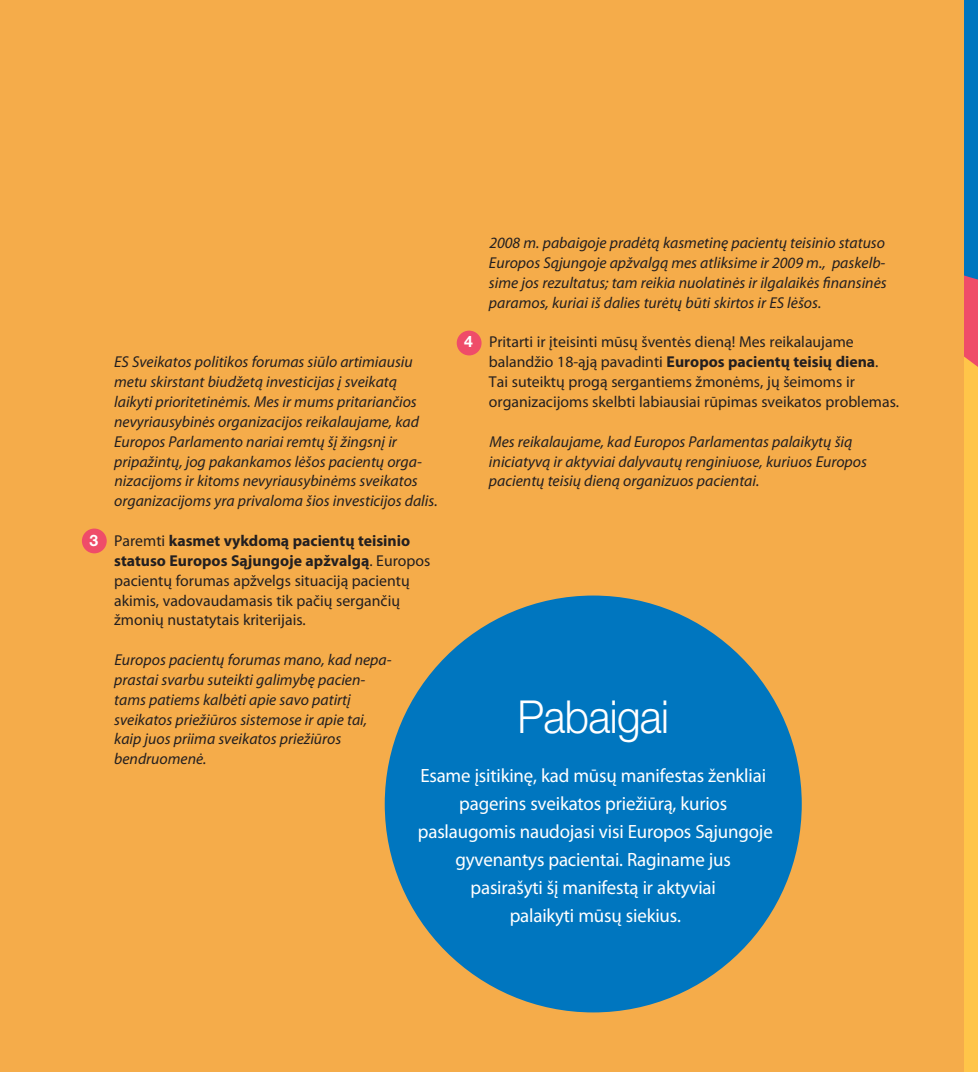
<style>
.page{position:relative;width:978px;height:1072px;background:#fff}
.page>*{position:absolute;margin:0;border:0;box-sizing:border-box;transform-origin:0 0}
.Normaal{font:300 45.5px "Helvetica Neue LT Std";letter-spacing:-.015em;color:#fff;scale:.93 1}
.Normaal-2{font:19.25px/28px "Myriad Pro";letter-spacing:-.01em;color:#fff;text-align:center}
.Normaal-3{font:italic 15.75px/19.8px "Myriad Pro";color:#231f20}
.Normaal-4{font:15.75px/19.8px "Myriad Pro";color:#231f20}
.s1{font-family:"Helvetica Neue LT Std";font-weight:700;color:#fff}
.s2{font-weight:700}
</style>
<div class="page">
<svg style="left:962px;top:0;width:15px;height:1071px;background:#c3a765"></svg>
<div style="left:0;top:0;width:962px;height:1071px;background:#f5ac4a"></div>
<div style="left:82px;top:528px;width:25px;height:25px;background:#ef4c69;border-radius:50%"></div>
<div style="left:456px;top:330px;width:25px;height:25px;background:#ef4c69;border-radius:50%"></div>
<div style="left:384px;top:595px;width:417px;height:417px;background:#0076bf;border-radius:50%"></div>
<p class="Normaal-3" style="left:489px;top:233px;width:399px;text-align:justify">2008 m. pabaigoje pradėtą kasmetinę pacientų teisinio statuso Europos Sąjungoje apžvalgą mes atliksime ir 2009 m., paskelb&shy;sime jos rezultatus; tam reikia nuolatinės ir ilgalaikės finansinės paramos, kuriai iš dalies turėtų būti skirtos ir ES lėšos.</p>
<p class="Normaal-4" style="left:489px;top:332px;width:411px;text-indent:-25px"><span class="s1">4</span> Pritarti ir įteisinti mūsų šventės dieną! Mes reikalaujame balandžio 18-ąją pavadinti <span class="s2">Europos pacientų teisių diena</span>.<br>Tai suteiktų progą sergantiems žmonėms, jų šeimoms ir organizacijoms skelbti labiausiai rūpimas sveikatos problemas.</p>
<p class="Normaal-3" style="left:489px;top:431px;width:379px">Mes reikalaujame, kad Europos Parlamentas palaikytų šią iniciatyvą ir aktyviai dalyvautų renginiuose, kuriuos Europos pacientų teisių dieną organizuos pacientai.</p>
<p class="Normaal-3" style="left:114px;top:352px;width:309px">ES Sveikatos politikos forumas siūlo artimiausiu metu skirstant biudžetą investicijas į sveikatą laikyti prioritetinėmis. Mes ir mums pritariančios nevyriausybinės organizacijos reikalaujame, kad Europos Parlamento nariai remtų šį žingsnį ir pripažintų, jog pakankamos lėšos pacientų orga-</p>
<p class="Normaal-3" style="left:114px;top:471px;width:325px">nizacijoms ir kitoms nevyriausybinėms sveikatos organizacijoms yra privaloma šios investicijos dalis.</p>
<p class="Normaal-4" style="left:114px;top:530px;width:317px;text-indent:-25px"><span class="s1">3</span> Paremti <span class="s2">kasmet vykdomą pacientų teisinio statuso Europos Sąjungoje apžvalgą</span>. Europos pacientų forumas apžvelgs situaciją pacientų akimis, vadovaudamasis tik pačių sergančių žmonių nustatytais kriterijais.</p>
<p class="Normaal-3" style="left:114px;top:649px;width:279px">Europos pacientų forumas mano, kad nepa&shy;prastai svarbu suteikti galimybę pacien&shy;tams patiems kalbėti apie savo patirtį sveikatos priežiūros sistemose ir apie tai, kaip juos priima sveikatos priežiūros bendruomenė.</p>
<p class="Normaal" style="left:517px;top:689px;width:164px">Pabaigai</p>
<p class="Normaal-2" style="left:420px;top:761px;width:347px">Esame įsitikinę, kad mūsų manifestas ženkliai pagerins sveikatos priežiūrą, kurios</p>
<p class="Normaal-2" style="left:418px;top:817px;width:356px">paslaugomis naudojasi visi Europos Sąjungoje gyvenantys pacientai. Raginame jus</p>
<p class="Normaal-2" style="left:470px;top:873px;width:247px">pasirašyti šį manifestą ir aktyviai</p>
<p class="Normaal-2" style="left:509px;top:901px;width:173px">palaikyti mūsų siekius.</p>
</div>
